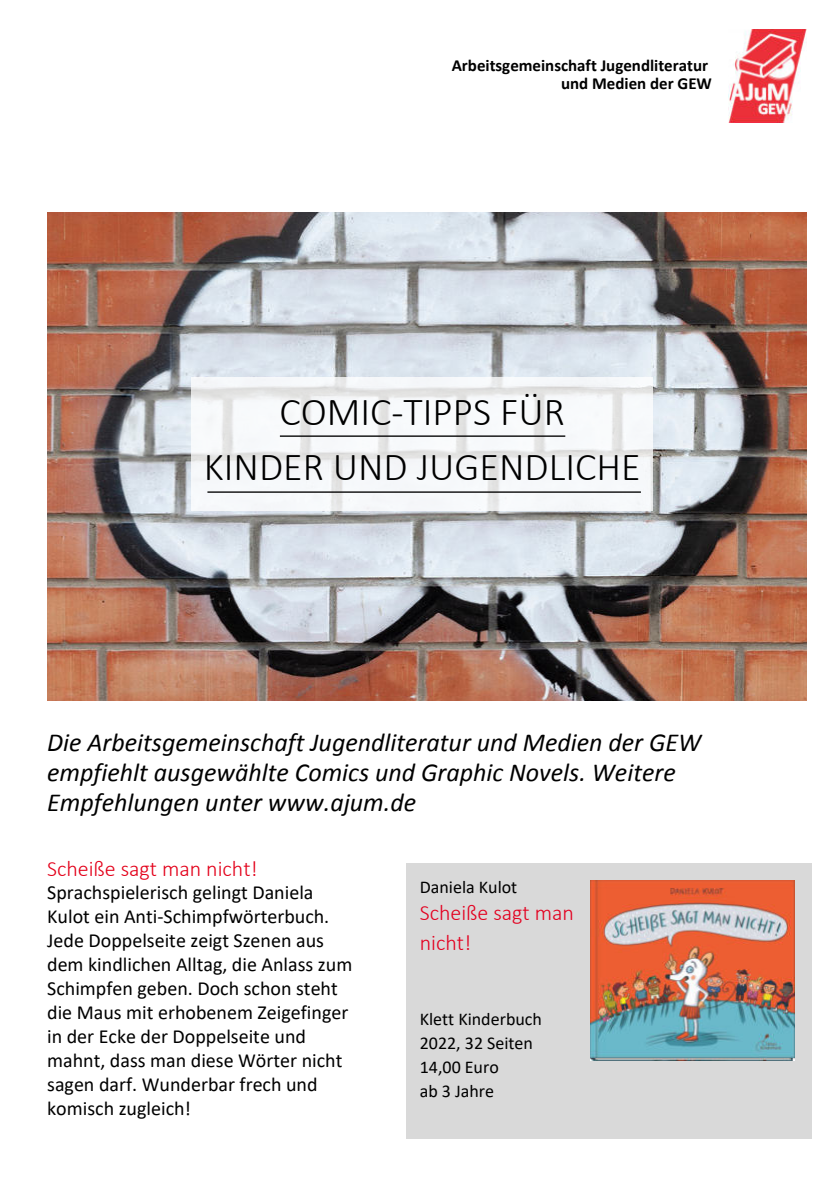
<style>
.page{position:relative;width:839px;height:1191px;background:#fff}
.page>*{position:absolute;margin:0;border:0;box-sizing:border-box;transform-origin:0 0}
.t1{font:300 39.8px/55.2px "Calibri";color:#000;text-align:center}
.t2{font:italic 26px/30px "Calibri";color:#000}
.t3{font:300 22px "Calibri";color:#e3001a}
.t4{font:300 22px/30px "Calibri";color:#e3001f}
.t5{font:20px/24px "Calibri";color:#000}
.t6{font:18px/24px "Calibri";color:#000}
.t7{font:700 17px/18px "Calibri";color:#000;text-align:right}
</style>
<div class="page">
<img style="left:47px;top:213px;width:759px;height:487px">
<img style="left:728px;top:29px;width:78px;height:93px">
<svg style="left:191px;top:377px;width:461px;height:134px;fill:#f6f8fa"></svg>
<hr style="left:280px;top:435px;width:285px;height:2px;background:#000">
<hr style="left:207px;top:491px;width:434px;height:2px;background:#000">
<div style="left:406px;top:863px;width:406px;height:276px;background:#d9d9d9"></div>
<img style="left:590px;top:881px;width:204px;height:180px">
<p class="t7" style="left:451px;top:56px;width:262px">Arbeitsgemeinschaft Jugendliteratur und Medien der GEW</p>
<h1 class="t1" style="left:204px;top:384px;width:438px">COMIC-TIPPS FÜR<br>KINDER UND JUGENDLICHE</h1>
<h2 class="t2" style="left:47px;top:727px;width:655px">Die Arbeitsgemeinschaft Jugendliteratur und Medien der GEW empfiehlt ausgewählte Comics und Graphic Novels. Weitere<br>Empfehlungen unter www.ajum.de</h2>
<p class="t3" style="left:47px;top:855px;width:212px">Scheiße sagt man nicht!</p>
<p class="t5" style="left:47px;top:880px;width:306px">Sprachspielerisch gelingt Daniela Kulot ein Anti-Schimpfwörterbuch.<br>Jede Doppelseite zeigt Szenen aus dem kindlichen Alltag, die Anlass zum Schimpfen geben. Doch schon steht die Maus mit erhobenem Zeigefinger in der Ecke der Doppelseite und mahnt, dass man diese Wörter nicht sagen darf. Wunderbar frech und komisch zugleich!</p>
<p class="t6" style="left:420px;top:875px;width:99px">Daniela Kulot</p>
<p class="t4" style="left:420px;top:898px;width:156px">Scheiße sagt man nicht!</p>
<p class="t6" style="left:420px;top:1007px;width:124px">Klett Kinderbuch<br>2022, 32 Seiten<br>14,00 Euro<br>ab 3 Jahre</p>
</div>
